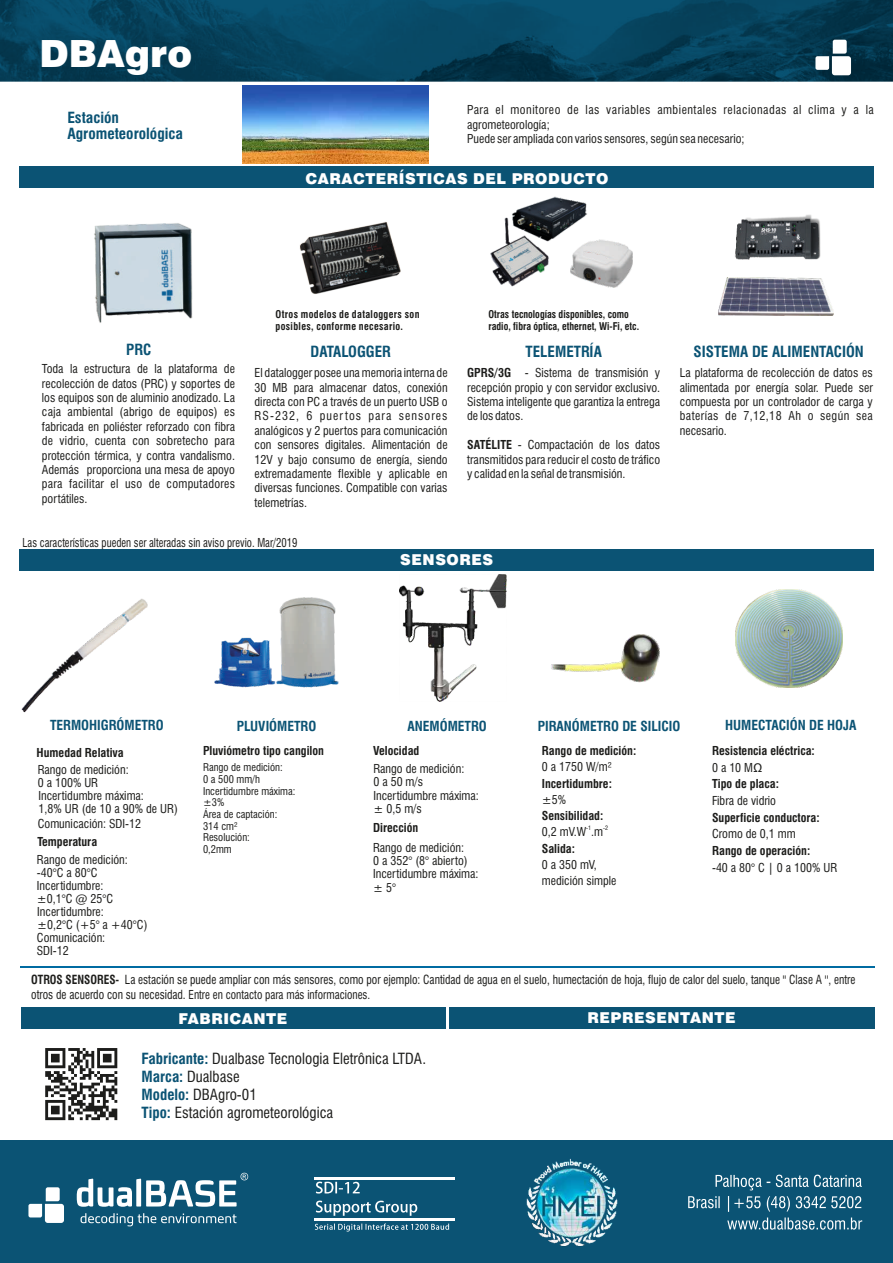
<style>
.page{position:relative;width:893px;height:1263px;background:#fff}
.page>*{position:absolute;margin:0;border:0;box-sizing:border-box;transform-origin:0 0}
.t1{font:900 37.5px "Swiss 721 BT";color:#fff}
.t2{font:condensed 15px/18px "Swiss 721 BT";color:#1d1d1b}
.t3{font:700 condensed 15px/16.6px "Swiss 721 BT";color:#0b5374}
.t4{font:900 15px "Swiss 721 BT";letter-spacing:.035em;color:#fff}
.t5{font:700 condensed 13.5px "Swiss 721 BT";color:#0b5374}
.t6{font:condensed 12.3px "Swiss 721 BT";color:#1d1d1b;scale:.93 1}
.t7{font:condensed 12px/14.4px "Swiss 721 BT";color:#1d1d1b}
.t8{font:700 condensed 12px/16.6px "Swiss 721 BT";color:#1d1d1b}
.t9{font:condensed 12px "Swiss 721 BT";color:#1d1d1b;scale:.93 1}
.t10{font:condensed 12px "Swiss 721 BT";color:#1d1d1b;scale:.89 1}
.t11{font:condensed 10.5px/11.7px "Swiss 721 BT";color:#1d1d1b}
.t12{font:700 condensed 10.5px/12.5px "Swiss 721 BT";color:#1d1d1b;scale:.94 1}
.t13{font:700 condensed 10.5px/12.5px "Swiss 721 BT";letter-spacing:.035em;color:#1d1d1b;scale:.96 1}
.t14{font:condensed 6px "Swiss 721 BT";color:#1d1d1b}
.s1{font-weight:700}
.s2{font-weight:400}
.s3{font-family:"Arial";font-weight:400;font-stretch:normal}
.s4{font-size:12.3px}
.s5{font-weight:700;color:#0b5374}
</style>
<div class="page">
<img style="left:0;top:0;width:893px;height:82px">
<div style="left:20px;top:549px;width:854px;height:21px;background:#0b5374"></div>
<img style="left:278px;top:597px;width:61px;height:91px">
<img style="left:214px;top:637px;width:64px;height:51px">
<img style="left:551px;top:634px;width:109px;height:49px">
<img style="left:400px;top:574px;width:107px;height:128px">
<img style="left:736px;top:590px;width:107px;height:97px">
<div style="left:449px;top:1007px;width:426px;height:21px;background:#0b5374"></div>
<div style="left:21px;top:1007px;width:424px;height:21px;background:#0b5374"></div>
<svg style="left:45px;top:1048px;width:72px;height:72px"></svg>
<svg style="left:815px;top:40px;width:36px;height:35px"></svg>
<hr style="left:21px;top:966px;width:854px;height:1px;background:#006ba1">
<div style="left:0;top:1140px;width:893px;height:123px;background:#0b5374"></div>
<svg style="left:316px;top:1181px;width:101px;height:35px"></svg>
<svg style="left:315px;top:1223px;width:134px;height:8px"></svg>
<hr style="left:315px;top:1177px;width:140px;height:2px;background:#fff">
<hr style="left:315px;top:1218px;width:140px;height:2px;background:#fff">
<svg style="left:28px;top:1173px;width:220px;height:53px"></svg>
<svg style="left:688px;top:1174px;width:174px;height:56px"></svg>
<div style="left:20px;top:166px;width:854px;height:22px;background:#0b5374"></div>
<img style="left:300px;top:222px;width:101px;height:72px">
<img style="left:534px;top:196px;width:53px;height:43px">
<img style="left:490px;top:204px;width:62px;height:83px">
<img style="left:571px;top:238px;width:62px;height:50px">
<svg style="left:585px;top:252px;width:23px;height:9px"></svg>
<img style="left:21px;top:598px;width:127px;height:115px">
<img style="left:94px;top:223px;width:99px;height:100px">
<img style="left:526px;top:1158px;width:92px;height:88px">
<img style="left:719px;top:277px;width:115px;height:39px">
<img style="left:735px;top:214px;width:86px;height:46px">
<img style="left:242px;top:85px;width:186px;height:78px">
<h1 class="t1" style="left:39px;top:39px;width:154px">DBAgro</h1>
<p class="t3" style="left:67px;top:110px;width:117px">Estación<br>Agrometeorológica</p>
<p class="t7" style="left:467px;top:104px;width:408px">Para el monitoreo de las variables ambientales relacionadas al clima y a la agrometeorología;<br>Puede ser ampliada con varios sensores, según sea necesario;</p>
<p class="t4" style="left:306px;top:173px;width:304px">CARACTERÍSTICAS DEL PRODUCTO</p>
<p class="t13" style="left:276px;top:309px;width:151px">Otros modelos de dataloggers son posibles, conforme necesario.</p>
<p class="t12" style="left:488px;top:309px;width:162px">Otras tecnologías disponibles, como radio, fibra óptica, ethernet, Wi-Fi, etc.</p>
<p class="t3" style="left:311px;top:345px;width:82px">DATALOGGER</p>
<p class="t3" style="left:526px;top:345px;width:78px">TELEMETRÍA</p>
<p class="t3" style="left:694px;top:344px;width:172px">SISTEMA DE ALIMENTACIÓN</p>
<p class="t7" style="left:255px;top:367px;width:195px;text-align:justify">El datalogger posee una memoria interna de 30 MB para almacenar datos, conexión directa con PC a través de un puerto USB o RS-232, 6 puertos para sensores analógicos y 2 puertos para comunicación con sensores digitales. Alimentación de 12V y bajo consumo de energía, siendo extremadamente flexible y aplicable en diversas funciones. Compatible con varias telemetrías.</p>
<p class="t3" style="left:126px;top:343px;width:27px">PRC</p>
<p class="t7" style="left:42px;top:363px;width:195px;text-align:justify">Toda la estructura de la plataforma de recolección de datos (PRC) y soportes de los equipos son de aluminio anodizado. La caja ambiental (abrigo de equipos) es fabricada en poliéster reforzado con fibra de vidrio, cuenta con sobretecho para protección térmica, y contra vandalismo.<br>Además proporciona una mesa de apoyo para facilitar el uso de computadores portátiles.</p>
<p class="t10" style="left:23px;top:537px;width:310px">Las características pueden ser alteradas sin aviso previo. Mar/2019</p>
<p class="t7" style="left:467px;top:367px;width:195px;text-align:justify"><span class="s1">GPRS/3G</span> - Sistema de transmisión y recepción propio y con servidor exclusivo.<br>Sistema inteligente que garantiza la entrega de los datos.</p>
<p class="t7" style="left:467px;top:439px;width:195px;text-align:justify"><span class="s1">SATÉLITE</span> - Compactación de los datos transmitidos para reducir el costo de tráfico y calidad en la señal de transmisión.</p>
<p class="t7" style="left:680px;top:367px;width:195px;text-align:justify">La plataforma de recolección de datos es alimentada por energía solar. Puede ser compuesta por un controlador de carga y baterías de 7,12,18 Ah o según sea necesario.</p>
<p class="t4" style="left:400px;top:554px;width:94px">SENSORES</p>
<p class="t5" style="left:50px;top:720px;width:115px">TERMOHIGRÓMETRO</p>
<p class="t8" style="left:37px;top:745px;width:89px">Humedad Relativa</p>
<p class="t7" style="left:38px;top:764px;width:142px;line-height:13px">Rango de medición:<br>0 a 100% UR<br>Incertidumbre máxima:<br>1,8% UR (de 10 a 90% de UR)</p>
<p class="t7" style="left:38px;top:817px;width:105px">Comunicación: SDI-12</p>
<p class="t7" style="left:37px;top:855px;width:112px;line-height:12.9px">Rango de medición: -40°C a 80°C<br>Incertidumbre:<br>±0,1°C @ 25°C<br>Incertidumbre:<br>±0,2°C (+5° a +40°C)<br>Comunicación:<br>SDI-12</p>
<p class="t8" style="left:37px;top:835px;width:61px">Temperatura</p>
<p class="t5" style="left:237px;top:720px;width:81px">PLUVIÓMETRO</p>
<p class="t5" style="left:407px;top:721px;width:81px">ANEMÓMETRO</p>
<p class="t5" style="left:538px;top:720px;width:144px">PIRANÓMETRO DE SILICIO</p>
<p class="t5" style="left:725px;top:719px;width:133px">HUMECTACIÓN DE HOJA</p>
<p class="t8" style="left:203px;top:743px;width:123px">Pluviómetro tipo cangilon</p>
<p class="t11" style="left:203px;top:763px;width:94px">Rango de medición:<br>0 a 500 mm/h<br>Incertidumbre máxima: ±3%<br>Área de captación:<br>314 cm²<br>Resolución:<br>0,2mm</p>
<p class="t8" style="left:373px;top:743px;width:48px">Velocidad</p>
<p class="t7" style="left:373px;top:763px;width:107px;line-height:13.4px">Rango de medición:<br>0 a 50 m/s<br>Incertidumbre máxima: ± 0,5 m/s</p>
<p class="t8" style="left:373px;top:820px;width:47px">Dirección</p>
<p class="t7" style="left:373px;top:842px;width:107px;line-height:13.4px">Rango de medición:<br>0 a 352° (8° abierto)<br>Incertidumbre máxima: ± 5°</p>
<p class="t8" style="left:542px;top:743px;width:96px">Rango de medición:</p>
<p class="t7" style="left:542px;top:761px;width:71px">0 a 1750 W/m²</p>
<p class="t8" style="left:542px;top:776px;width:72px">Incertidumbre:</p>
<p class="t7" style="left:542px;top:793px;width:26px">±5%</p>
<p class="t8" style="left:542px;top:809px;width:63px">Sensibilidad:</p>
<p class="t14" style="left:586px;top:826px;width:6px">-1</p>
<p class="t14" style="left:603px;top:826px;width:6px">-2</p>
<p class="t7" style="left:542px;top:826px;width:63px">0,2 mV.W .m</p>
<p class="t8" style="left:542px;top:841px;width:35px">Salida:</p>
<p class="t7" style="left:542px;top:858px;width:76px;line-height:16.2px">0 a 350 mV, medición simple</p>
<p class="t8" style="left:712px;top:743px;width:104px">Resistencia eléctrica:<br><span class="s2">0 a 10 M</span><span class="s3">Ω<br></span>Tipo de placa:</p>
<p class="t7" style="left:712px;top:795px;width:66px">Fibra de vidrio</p>
<p class="t8" style="left:712px;top:810px;width:109px">Superficie conductora:</p>
<p class="t7" style="left:712px;top:828px;width:85px">Cromo de 0,1 mm</p>
<p class="t8" style="left:712px;top:843px;width:100px">Rango de operación:</p>
<p class="t7" style="left:712px;top:861px;width:127px">-40 a 80° C | 0 a 100% UR</p>
<p class="t6" style="left:31px;top:975px;width:888px"><span class="s1">OTROS SENSORES-</span> La estación se puede ampliar con más sensores, como por ejemplo: Cantidad de agua en el suelo, humectación de hoja, flujo de calor del suelo, tanque '' Clase A '', entre</p>
<p class="t9" style="left:31px;top:990px;width:366px"><span class="s4">otros de acuerdo con su necesidad.</span> Entre en contacto para más informaciones.</p>
<p class="t4" style="left:178px;top:1013px;width:110px">FABRICANTE</p>
<p class="t4" style="left:587px;top:1011px;width:150px">REPRESENTANTE</p>
<p class="t2" style="left:142px;top:1051px;width:286px"><span class="s5">Fabricante:</span> Dualbase Tecnologia Eletrônica LTDA.<br><span class="s5">Marca:</span> Dualbase<br><span class="s5">Modelo:</span> DBAgro-01<br><span class="s5">Tipo:</span> Estación agrometeorológica</p>
</div>
